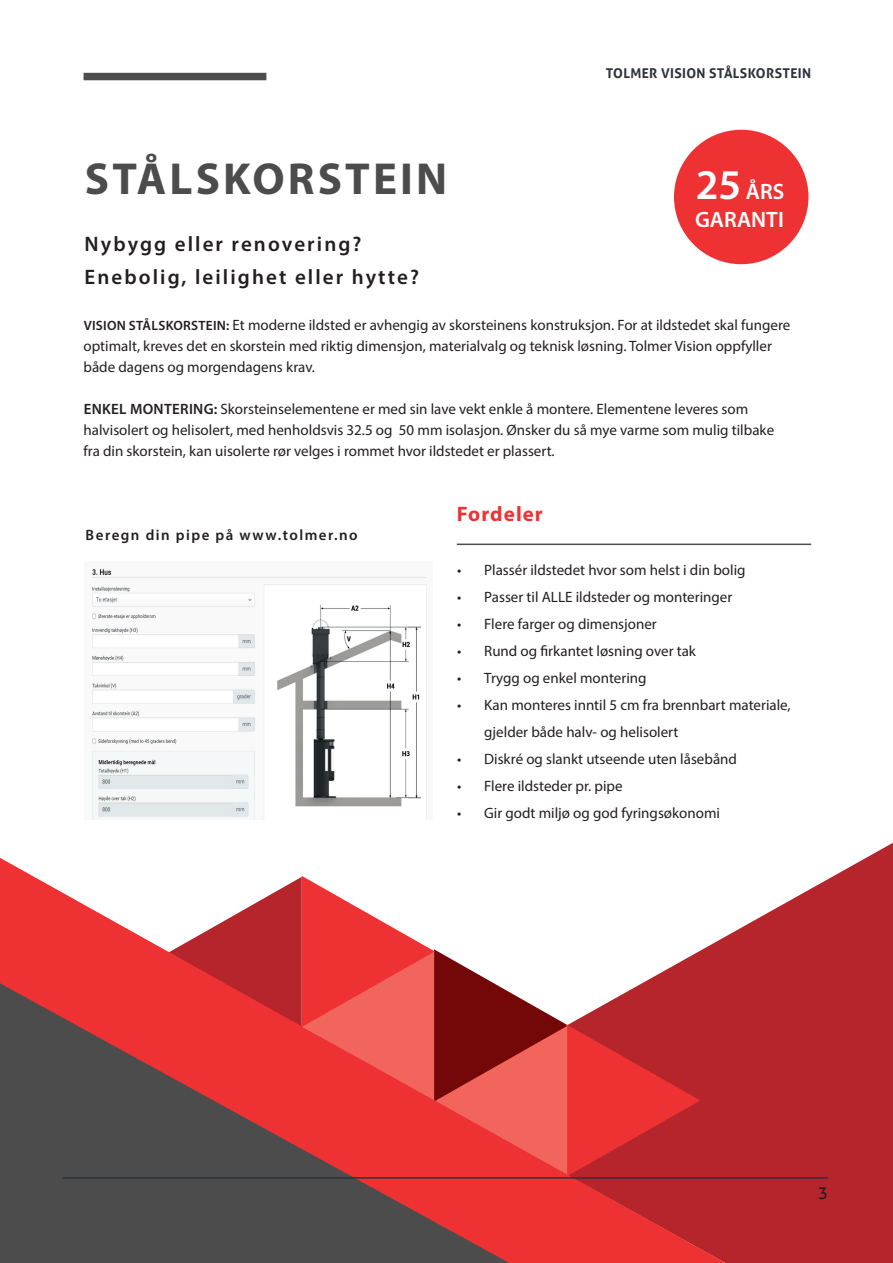
<style>
.page{position:relative;width:893px;height:1263px;background:#fff}
.page>*{position:absolute;margin:0;border:0;box-sizing:border-box;transform-origin:0 0}
.t1{font:700 45px "Myriad Pro";letter-spacing:.07em;color:#4c4c4c}
.t2{font:600 22.35px/27.6px "Myriad Pro";color:#fff}
.t3{font:600 21px/33px "Myriad Pro";letter-spacing:.1em;color:#231f20}
.t4{font:700 21px "Myriad Pro";letter-spacing:.05em;color:#ee3233}
.t5{font:16.5px "Aller";color:#231f20}
.t6{font:15px/21px "Myriad Pro";color:#231f20}
.t7{font:600 15px "Myriad Pro";letter-spacing:.1em;color:#231f20}
.t8{font:700 13.5px "Aller";letter-spacing:.025em;color:#2d323b}
.s1{font-size:42.45px}
.s2{font-weight:600;font-size:13.5px}
.s3{font-weight:600}
</style>
<div class="page">
<svg style="left:726px;top:843px;width:167px;height:420px;background:#bd3d42"></svg>
<hr style="left:457px;top:544px;width:354px;height:1px;background:#4c4c4c">
<svg style="left:0;top:858px;width:726px;height:405px"></svg>
<div style="left:674px;top:130px;width:134px;height:134px;background:#ee3233;border-radius:50%"></div>
<img style="left:92px;top:568px;width:335px;height:251px">
<hr style="left:63px;top:1177px;width:765px;height:2px;background:#2d323b">
<div style="left:84px;top:73px;width:182px;height:7px;background:#4d4d4d"></div>
<h1 class="t1" style="left:85px;top:150px;width:364px">STÅLSKORSTEIN</h1>
<p class="t8" style="left:606px;top:65px;width:207px">TOLMER VISION STÅLSKORSTEIN</p>
<h2 class="t2" style="left:695px;top:177px;width:91px"><span class="s1">25</span> ÅRS<br>GARANTI</h2>
<h3 class="t3" style="left:84px;top:227px;width:336px">Nybygg eller renovering?<br>Enebolig, leilighet eller hytte?</h3>
<p class="t6" style="left:84px;top:314px;width:708px"><span class="s2">VISION STÅLSKORSTEIN:</span> Et moderne ildsted er avhengig av skorsteinens konstruksjon. For at ildstedet skal fungere optimalt, kreves det en skorstein med riktig dimensjon, materialvalg og teknisk løsning. Tolmer Vision oppfyller både dagens og morgendagens krav.</p>
<p class="t6" style="left:84px;top:398px;width:692px"><span class="s3">ENKEL MONTERING:</span> Skorsteinselementene er med sin lave vekt enkle å montere. Elementene leveres som halvisolert og helisolert, med henholdsvis 32.5 og 50 mm isolasjon. Ønsker du så mye varme som mulig tilbake fra din skorstein, kan uisolerte rør velges i rommet hvor ildstedet er plassert.</p>
<p class="t7" style="left:86px;top:525px;width:274px">Beregn din pipe på www.tolmer.no</p>
<h3 class="t4" style="left:457px;top:500px;width:88px">Fordeler</h3>
<p class="t6" style="left:457px;top:559px;width:290px">• Plassér ildstedet hvor som helst i din bolig</p>
<p class="t6" style="left:457px;top:586px;width:277px">• Passer til ALLE ildsteder og monteringer</p>
<p class="t6" style="left:457px;top:613px;width:201px">• Flere farger og dimensjoner</p>
<p class="t6" style="left:457px;top:640px;width:240px">• Rund og firkantet løsning over tak</p>
<p class="t6" style="left:457px;top:667px;width:191px">• Trygg og enkel montering</p>
<p class="t6" style="left:484px;top:691px;width:308px;line-height:27px;text-indent:-27px">• Kan monteres inntil 5 cm fra brennbart materiale, gjelder både halv- og helisolert</p>
<p class="t6" style="left:457px;top:748px;width:281px">• Diskré og slankt utseende uten låsebånd</p>
<p class="t6" style="left:457px;top:775px;width:167px">• Flere ildsteder pr. pipe</p>
<p class="t6" style="left:457px;top:802px;width:264px">• Gir godt miljø og god fyringsøkonomi</p>
<p class="t5" style="left:818px;top:1183px;width:11px">3</p>
</div>
